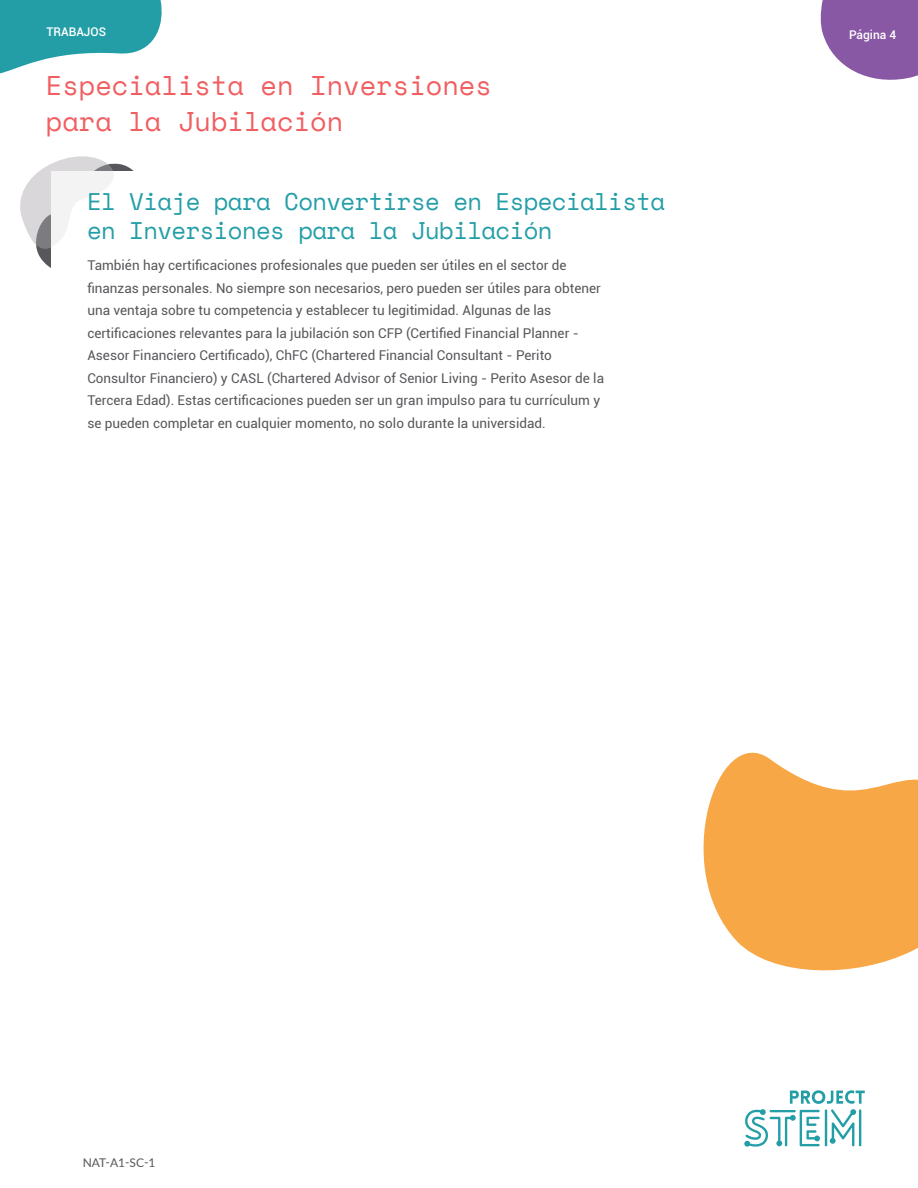
<style>
.page{position:relative;width:918px;height:1188px;background:#fff}
.page>*{position:absolute;margin:0;border:0;box-sizing:border-box;transform-origin:0 0}
.t1{font:27px/36.8px "Space Mono";color:#f05e60}
.t2{font:24px/28.8px "Space Mono";letter-spacing:-.025em;color:#239ea7}
.t3{font:13.5px/22.5px "Roboto";color:#57575b}
.t4{font:500 12px "Roboto";color:#fff}
.t5{font:12px "Lato";color:#57575b}
</style>
<div class="page">
<svg style="left:703px;top:752px;width:215px;height:219px;fill:#f7a746"></svg>
<svg style="left:0;top:0;width:162px;height:74px"></svg>
<svg style="left:820px;top:0;width:98px;height:80px;background:#986eaf"></svg>
<svg style="left:744px;top:1090px;width:121px;height:57px"></svg>
<hr style="left:770px;top:1110px;width:26px;height:2px;background:#239ea7">
<svg style="left:20px;top:156px;width:114px;height:112px"></svg>
<p class="t4" style="left:46px;top:24px;width:61px">TRABAJOS</p>
<p class="t4" style="left:849px;top:27px;width:49px">Página 4</p>
<h1 class="t1" style="left:46px;top:66px;width:448px">Especialista en Inversiones para la Jubilación</h1>
<h2 class="t2" style="left:87px;top:186px;width:580px">El Viaje para Convertirse en Especialista en Inversiones para la Jubilación</h2>
<p class="t3" style="left:87px;top:254px;width:518px">También hay certificaciones profesionales que pueden ser útiles en el sector de finanzas personales. No siempre son necesarios, pero pueden ser útiles para obtener una ventaja sobre tu competencia y establecer tu legitimidad. Algunas de las certificaciones relevantes para la jubilación son CFP (Certified Financial Planner - Asesor Financiero Certificado), ChFC (Chartered Financial Consultant - Perito Consultor Financiero) y CASL (Chartered Advisor of Senior Living - Perito Asesor de la Tercera Edad). Estas certificaciones pueden ser un gran impulso para tu currículum y se pueden completar en cualquier momento, no solo durante la universidad.</p>
<p class="t5" style="left:83px;top:1155px;width:74px">NAT-A1-SC-1</p>
</div>
